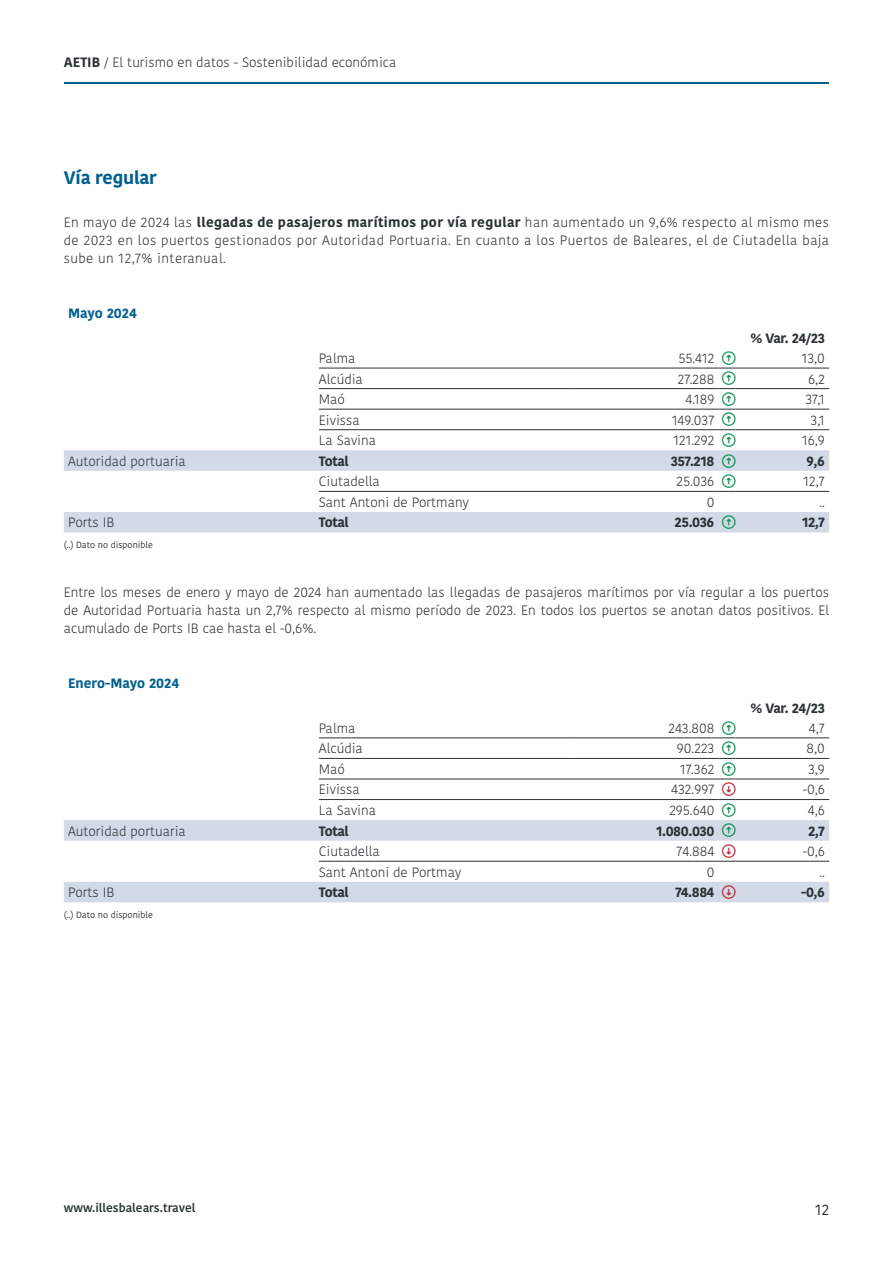
<style>
.page{position:relative;width:893px;height:1263px;background:#fff}
.page>*{position:absolute;margin:0;border:0;box-sizing:border-box;transform-origin:0 0}
.Titulo_H4{font:700 18px "Kohinoor Devanagari";letter-spacing:-.01em;color:#016090}
.t1{font:15px "Kohinoor Devanagari";color:#2a3234}
.Párrafo_-_P{font:300 13.5px/18px "Kohinoor Devanagari";color:#2a3234;text-align:justify}
.Párrafo_-_P-2{font:700 13.5px "Kohinoor Devanagari";letter-spacing:-.03em;color:#2a3234}
.Párrafo_-_P-3{font:700 13.5px "Kohinoor Devanagari";color:#016090}
.t2{font:600 12px "Kohinoor Devanagari";color:#2a3234}
.Párrafo_-_P-4{font:9px "Kohinoor Devanagari";color:#2a3234}
.s1{font-weight:700}
</style>
<div class="page">
<hr style="left:64px;top:82px;width:191px;height:2px;background:#016090">
<hr style="left:255px;top:82px;width:192px;height:2px;background:#016090">
<hr style="left:446px;top:82px;width:192px;height:2px;background:#016090">
<hr style="left:638px;top:82px;width:191px;height:2px;background:#016090">
<svg style="left:64px;top:450px;width:765px;height:82px"></svg>
<hr style="left:319px;top:368px;width:255px;height:1px;background:#2a3234">
<hr style="left:574px;top:368px;width:145px;height:1px;background:#2a3234">
<hr style="left:736px;top:368px;width:93px;height:1px;background:#2a3234">
<hr style="left:319px;top:388px;width:255px;height:1px;background:#2a3234">
<hr style="left:574px;top:388px;width:145px;height:1px;background:#2a3234">
<hr style="left:736px;top:388px;width:93px;height:1px;background:#2a3234">
<hr style="left:319px;top:409px;width:255px;height:1px;background:#2a3234">
<hr style="left:574px;top:409px;width:145px;height:1px;background:#2a3234">
<hr style="left:736px;top:409px;width:93px;height:1px;background:#2a3234">
<hr style="left:319px;top:429px;width:255px;height:1px;background:#2a3234">
<hr style="left:574px;top:429px;width:145px;height:1px;background:#2a3234">
<hr style="left:736px;top:429px;width:93px;height:1px;background:#2a3234">
<hr style="left:319px;top:491px;width:255px;height:1px;background:#2a3234">
<hr style="left:574px;top:491px;width:145px;height:1px;background:#2a3234">
<hr style="left:736px;top:491px;width:93px;height:1px;background:#2a3234">
<svg style="left:64px;top:820px;width:765px;height:82px"></svg>
<hr style="left:319px;top:737px;width:255px;height:1px;background:#2a3234">
<hr style="left:574px;top:737px;width:145px;height:1px;background:#2a3234">
<hr style="left:736px;top:737px;width:93px;height:1px;background:#2a3234">
<hr style="left:319px;top:758px;width:255px;height:1px;background:#2a3234">
<hr style="left:574px;top:758px;width:145px;height:1px;background:#2a3234">
<hr style="left:736px;top:758px;width:93px;height:1px;background:#2a3234">
<hr style="left:319px;top:779px;width:255px;height:1px;background:#2a3234">
<hr style="left:574px;top:779px;width:145px;height:1px;background:#2a3234">
<hr style="left:736px;top:779px;width:93px;height:1px;background:#2a3234">
<hr style="left:319px;top:799px;width:255px;height:1px;background:#2a3234">
<hr style="left:574px;top:799px;width:145px;height:1px;background:#2a3234">
<hr style="left:736px;top:799px;width:93px;height:1px;background:#2a3234">
<hr style="left:319px;top:861px;width:255px;height:1px;background:#2a3234">
<hr style="left:574px;top:861px;width:145px;height:1px;background:#2a3234">
<hr style="left:736px;top:861px;width:93px;height:1px;background:#2a3234">
<svg style="left:719px;top:367px;width:17px;height:64px"></svg>
<svg style="left:722px;top:454px;width:14px;height:13px"></svg>
<svg style="left:719px;top:474px;width:17px;height:18px"></svg>
<svg style="left:722px;top:515px;width:14px;height:14px"></svg>
<svg style="left:719px;top:737px;width:17px;height:64px"></svg>
<svg style="left:722px;top:823px;width:14px;height:14px"></svg>
<svg style="left:719px;top:844px;width:17px;height:18px"></svg>
<svg style="left:722px;top:885px;width:14px;height:14px"></svg>
<p class="Párrafo_-_P" style="left:64px;top:54px;width:334px"><span class="s1">AETIB</span> / El turismo en datos - Sostenibilidad económica</p>
<p class="Titulo_H4" style="left:64px;top:162px;width:94px">Vía regular</p>
<p class="Párrafo_-_P" style="left:64px;top:214px;width:767px">En mayo de 2024 las <span class="s1">llegadas de pasajeros marítimos por vía regular</span> han aumentado un 9,6% respecto al mismo mes de 2023 en los puertos gestionados por Autoridad Portuaria. En cuanto a los Puertos de Baleares, el de Ciutadella baja sube un 12,7% interanual.</p>
<p class="Párrafo_-_P-3" style="left:68px;top:301px;width:70px">Mayo 2024</p>
<p class="Párrafo_-_P-2" style="left:751px;top:326px;width:76px">% Var. 24/23</p>
<p class="Párrafo_-_P" style="left:319px;top:349px;width:38px">Palma</p>
<p class="Párrafo_-_P" style="left:678px;top:349px;width:37px">55.412</p>
<p class="Párrafo_-_P" style="left:802px;top:349px;width:25px">13,0</p>
<p class="Párrafo_-_P" style="left:319px;top:370px;width:46px">Alcúdia</p>
<p class="Párrafo_-_P" style="left:678px;top:370px;width:38px">27.288</p>
<p class="Párrafo_-_P" style="left:808px;top:370px;width:18px">6,2</p>
<p class="Párrafo_-_P" style="left:319px;top:390px;width:28px">Maó</p>
<p class="Párrafo_-_P" style="left:686px;top:390px;width:30px">4.189</p>
<p class="Párrafo_-_P" style="left:805px;top:390px;width:21px">37,1</p>
<p class="Párrafo_-_P" style="left:319px;top:411px;width:42px">Eivissa</p>
<p class="Párrafo_-_P" style="left:672px;top:411px;width:44px">149.037</p>
<p class="Párrafo_-_P" style="left:811px;top:411px;width:16px">3,1</p>
<p class="Párrafo_-_P" style="left:319px;top:431px;width:59px">La Savina</p>
<p class="Párrafo_-_P" style="left:673px;top:431px;width:42px">121.292</p>
<p class="Párrafo_-_P" style="left:802px;top:431px;width:24px">16,9</p>
<p class="Párrafo_-_P" style="left:68px;top:452px;width:119px">Autoridad portuaria</p>
<p class="Párrafo_-_P-2" style="left:319px;top:449px;width:31px">Total</p>
<p class="Párrafo_-_P-2" style="left:671px;top:449px;width:45px">357.218</p>
<p class="Párrafo_-_P-2" style="left:807px;top:449px;width:20px">9,6</p>
<p class="Párrafo_-_P" style="left:319px;top:473px;width:63px">Ciutadella</p>
<p class="Párrafo_-_P" style="left:676px;top:473px;width:39px">25.036</p>
<p class="Párrafo_-_P" style="left:804px;top:473px;width:23px">12,7</p>
<p class="Párrafo_-_P" style="left:319px;top:493px;width:152px">Sant Antoni de Portmany</p>
<p class="Párrafo_-_P" style="left:707px;top:493px;width:9px">0</p>
<p class="Párrafo_-_P" style="left:819px;top:493px;width:7px">..</p>
<p class="Párrafo_-_P" style="left:68px;top:514px;width:48px">Ports IB</p>
<p class="Párrafo_-_P-2" style="left:319px;top:511px;width:31px">Total</p>
<p class="Párrafo_-_P-2" style="left:674px;top:511px;width:41px">25.036</p>
<p class="Párrafo_-_P-2" style="left:802px;top:511px;width:24px">12,7</p>
<p class="Párrafo_-_P-4" style="left:64px;top:540px;width:91px">(..) Dato no disponible</p>
<p class="Párrafo_-_P" style="left:64px;top:583px;width:767px">Entre los meses de enero y mayo de 2024 han aumentado las llegadas de pasajeros marítimos por vía regular a los puertos de Autoridad Portuaria hasta un 2,7% respecto al mismo período de 2023. En todos los puertos se anotan datos positivos. El acumulado de Ports IB cae hasta el -0,6%.</p>
<p class="Párrafo_-_P-3" style="left:68px;top:671px;width:113px">Enero-Mayo 2024</p>
<p class="Párrafo_-_P-2" style="left:751px;top:696px;width:76px">% Var. 24/23</p>
<p class="Párrafo_-_P" style="left:319px;top:719px;width:38px">Palma</p>
<p class="Párrafo_-_P" style="left:668px;top:719px;width:47px">243.808</p>
<p class="Párrafo_-_P" style="left:809px;top:719px;width:17px">4,7</p>
<p class="Párrafo_-_P" style="left:319px;top:740px;width:46px">Alcúdia</p>
<p class="Párrafo_-_P" style="left:677px;top:740px;width:39px">90.223</p>
<p class="Párrafo_-_P" style="left:807px;top:740px;width:20px">8,0</p>
<p class="Párrafo_-_P" style="left:319px;top:760px;width:28px">Maó</p>
<p class="Párrafo_-_P" style="left:680px;top:760px;width:36px">17.362</p>
<p class="Párrafo_-_P" style="left:808px;top:760px;width:18px">3,9</p>
<p class="Párrafo_-_P" style="left:319px;top:781px;width:42px">Eivissa</p>
<p class="Párrafo_-_P" style="left:671px;top:781px;width:45px">432.997</p>
<p class="Párrafo_-_P" style="left:803px;top:781px;width:24px">-0,6</p>
<p class="Párrafo_-_P" style="left:319px;top:801px;width:59px">La Savina</p>
<p class="Párrafo_-_P" style="left:669px;top:801px;width:47px">295.640</p>
<p class="Párrafo_-_P" style="left:808px;top:801px;width:19px">4,6</p>
<p class="Párrafo_-_P" style="left:68px;top:822px;width:119px">Autoridad portuaria</p>
<p class="Párrafo_-_P-2" style="left:319px;top:819px;width:31px">Total</p>
<p class="Párrafo_-_P-2" style="left:656px;top:819px;width:60px">1.080.030</p>
<p class="Párrafo_-_P-2" style="left:808px;top:819px;width:18px">2,7</p>
<p class="Párrafo_-_P" style="left:319px;top:842px;width:63px">Ciutadella</p>
<p class="Párrafo_-_P" style="left:676px;top:842px;width:39px">74.884</p>
<p class="Párrafo_-_P" style="left:803px;top:842px;width:24px">-0,6</p>
<p class="Párrafo_-_P" style="left:319px;top:863px;width:144px">Sant Antoni de Portmay</p>
<p class="Párrafo_-_P" style="left:707px;top:863px;width:9px">0</p>
<p class="Párrafo_-_P" style="left:819px;top:863px;width:7px">..</p>
<p class="Párrafo_-_P" style="left:68px;top:883px;width:48px">Ports IB</p>
<p class="Párrafo_-_P-2" style="left:319px;top:880px;width:31px">Total</p>
<p class="Párrafo_-_P-2" style="left:676px;top:880px;width:40px">74.884</p>
<p class="Párrafo_-_P-2" style="left:801px;top:880px;width:25px">-0,6</p>
<p class="Párrafo_-_P-4" style="left:64px;top:910px;width:91px">(..) Dato no disponible</p>
<p class="t2" style="left:64px;top:1200px;width:133px">www.illesbalears.travel</p>
<p class="t1" style="left:815px;top:1201px;width:15px">12</p>
</div>
